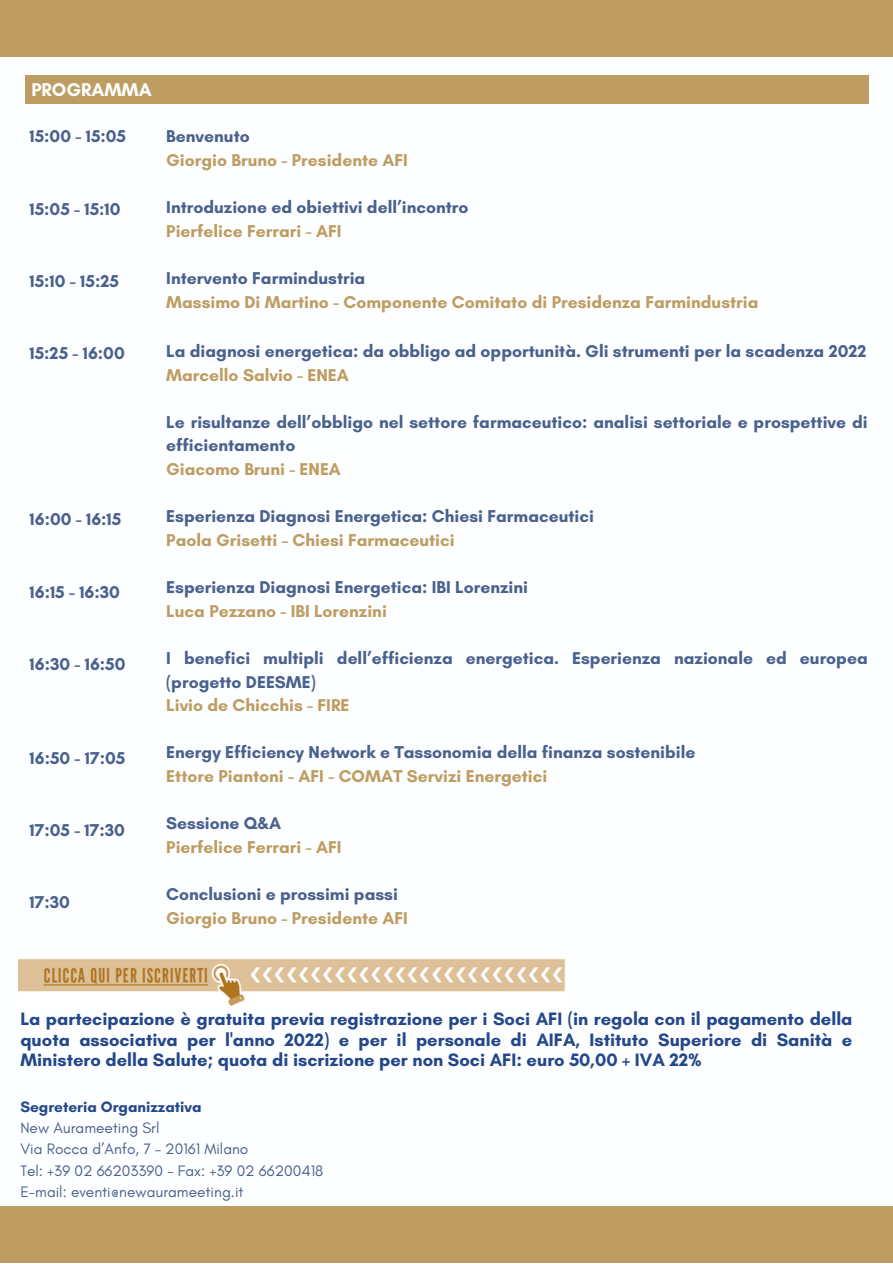
<style>
.page{position:relative;width:893px;height:1264px;background:#fff}
.page>*{position:absolute;margin:0;border:0;box-sizing:border-box;transform-origin:0 0}
.t1{font:700 18.75px "Glacial Indifference";color:#fff}
.t2{font:700 18.3px/20.1px "Glacial Indifference";color:#24478a;text-align:justify}
.t3{font:700 17.4px/23.5px "Glacial Indifference";color:#49618d}
.t4{font:700 17.4px "Glacial Indifference";color:#bd9d62}
.t5{font:15.45px/21.1px "Glacial Indifference";color:#49618d}
.t6{font:700 15.45px "Glacial Indifference";color:#24478a}
</style>
<div class="page">
<div style="left:0;top:1205px;width:892px;height:57px;background:#bd9d62"></div>
<div style="left:0;top:0;width:892px;height:56px;background:#bd9d62"></div>
<div style="left:25px;top:75px;width:843px;height:28px;background:#bd9d62"></div>
<img style="left:19px;top:958px;width:547px;height:48px">
<p class="t1" style="left:31px;top:78px;width:122px">PROGRAMMA</p>
<p class="t3" style="left:30px;top:125px;width:98px">15:00 - 15:05</p>
<p class="t3" style="left:30px;top:197px;width:92px">15:05 - 15:10</p>
<p class="t3" style="left:30px;top:269px;width:91px">15:10 - 15:25</p>
<p class="t3" style="left:30px;top:341px;width:97px">15:25 - 16:00</p>
<p class="t3" style="left:30px;top:507px;width:93px">16:00 - 16:15</p>
<p class="t3" style="left:30px;top:579px;width:92px">16:15 - 16:30</p>
<p class="t3" style="left:30px;top:652px;width:97px">16:30 - 16:50</p>
<p class="t3" style="left:30px;top:745px;width:97px">16:50 - 17:05</p>
<p class="t3" style="left:30px;top:818px;width:97px">17:05 - 17:30</p>
<p class="t3" style="left:30px;top:890px;width:42px">17:30</p>
<p class="t3" style="left:166px;top:124px;width:85px">Benvenuto</p>
<p class="t4" style="left:166px;top:149px;width:243px">Giorgio Bruno - Presidente AFI</p>
<p class="t3" style="left:166px;top:195px;width:304px">Introduzione ed obiettivi dell’incontro</p>
<p class="t4" style="left:166px;top:220px;width:177px">Pierfelice Ferrari - AFI</p>
<p class="t3" style="left:166px;top:266px;width:200px">Intervento Farmindustria</p>
<p class="t4" style="left:166px;top:291px;width:593px">Massimo Di Martino - Componente Comitato di Presidenza Farmindustria</p>
<p class="t3" style="left:166px;top:339px;width:701px">La diagnosi energetica: da obbligo ad opportunità. Gli strumenti per la scadenza 2022</p>
<p class="t4" style="left:166px;top:364px;width:184px">Marcello Salvio - ENEA</p>
<p class="t3" style="left:166px;top:410px;width:703px">Le risultanze dell’obbligo nel settore farmaceutico: analisi settoriale e prospettive di efficientamento</p>
<p class="t4" style="left:166px;top:458px;width:176px">Giacomo Bruni - ENEA</p>
<p class="t3" style="left:166px;top:504px;width:429px">Esperienza Diagnosi Energetica: Chiesi Farmaceutici</p>
<p class="t4" style="left:166px;top:529px;width:290px">Paola Grisetti – Chiesi Farmaceutici</p>
<p class="t3" style="left:166px;top:575px;width:363px">Esperienza Diagnosi Energetica: IBI Lorenzini</p>
<p class="t4" style="left:166px;top:600px;width:222px">Luca Pezzano - IBI Lorenzini</p>
<p class="t3" style="left:166px;top:646px;width:703px">I benefici multipli dell’efficienza energetica. Esperienza nazionale ed europea (progetto DEESME)</p>
<p class="t4" style="left:166px;top:694px;width:185px">Livio de Chicchis - FIRE</p>
<p class="t3" style="left:166px;top:740px;width:530px">Energy Efficiency Network e Tassonomia della finanza sostenibile</p>
<p class="t4" style="left:166px;top:765px;width:382px">Ettore Piantoni - AFI - COMAT Servizi Energetici</p>
<p class="t3" style="left:166px;top:811px;width:116px">Sessione Q&amp;A</p>
<p class="t4" style="left:166px;top:836px;width:177px">Pierfelice Ferrari - AFI</p>
<p class="t3" style="left:166px;top:882px;width:233px">Conclusioni e prossimi passi</p>
<p class="t4" style="left:166px;top:907px;width:243px">Giorgio Bruno - Presidente AFI</p>
<p class="t2" style="left:20px;top:1008px;width:833px">La partecipazione è gratuita previa registrazione per i Soci AFI (in regola con il pagamento della quota associativa per l'anno 2022) e per il personale di AIFA, Istituto Superiore di Sanità e Ministero della Salute; quota di iscrizione per non Soci AFI: euro 50,00 + IVA 22%</p>
<p class="t6" style="left:20px;top:1097px;width:183px">Segreteria Organizzativa</p>
<p class="t5" style="left:20px;top:1117px;width:304px">New Aurameeting Srl<br>Via Rocca d’Anfo, 7 – 20161 Milano<br>Tel: +39 02 66203390 - Fax: +39 02 66200418<br>E-mail: eventi@newaurameeting.it</p>
</div>
